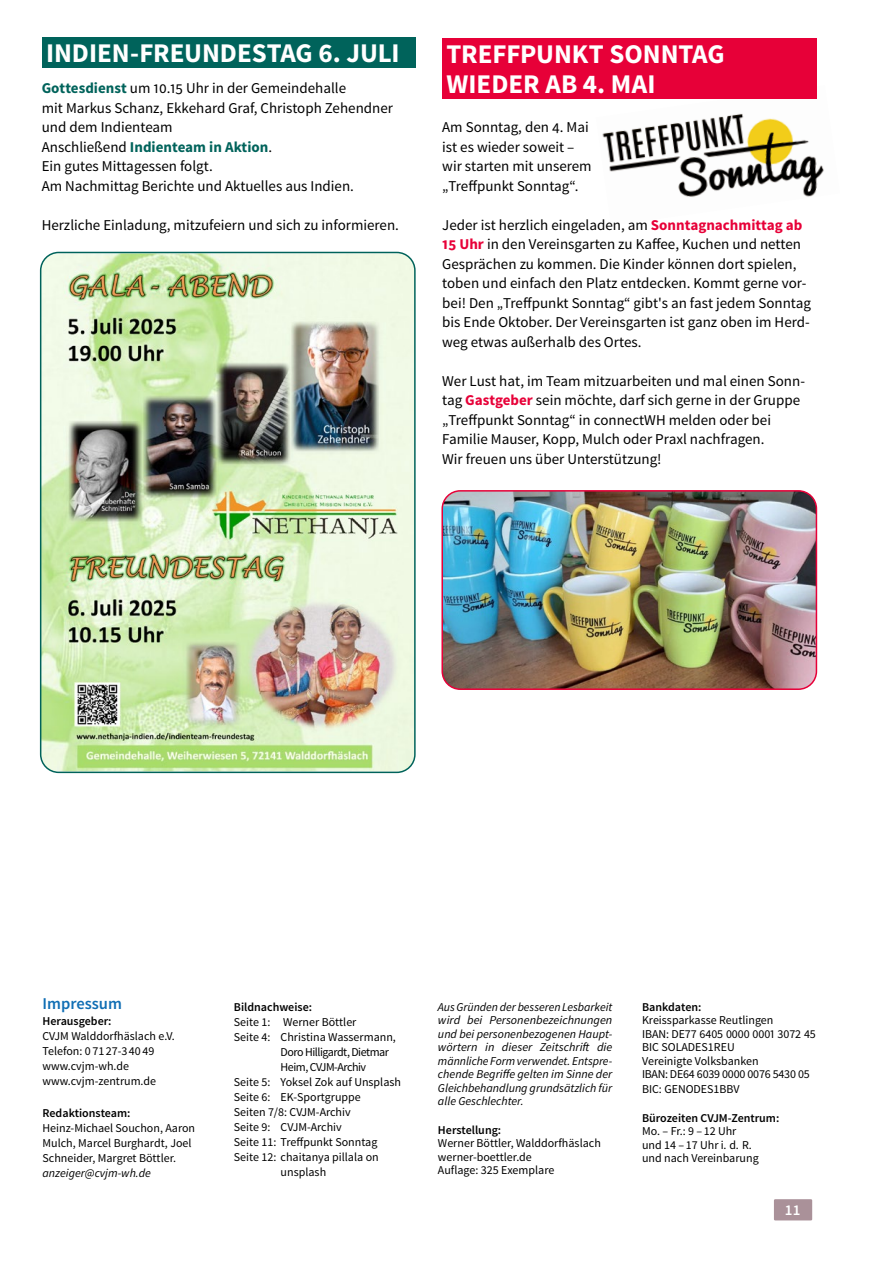
<style>
.page{position:relative;width:893px;height:1263px;background:#fff}
.page>*{position:absolute;margin:0;border:0;box-sizing:border-box;transform-origin:0 0}
.t1{font:700 27px/30px "Source Sans Pro";color:#fff}
.t2{font:600 16.5px "Source Sans Pro";color:#106eb4}
.t3{font:15px/19.5px "Source Sans Pro";color:#000}
.t4{font:600 15px "Source Sans Pro";color:#fff}
.t5{font:12px/13.5px "Source Sans Pro";color:#000}
.t6{font:italic 12px/13.5px "Source Sans Pro";color:#000;text-align:justify}
.t7{font:600 12px "Source Sans Pro";color:#000}
.t8{font:12px "Source Sans Pro";letter-spacing:-.04em;color:#000}
.s1{font-weight:700;color:#00635b}
.s2{font-weight:700;color:#e70038}
</style>
<div class="page">
<div style="left:774px;top:1199px;width:38px;height:21px;background:#aa9199"></div>
<img style="left:602px;top:85px;width:222px;height:112px">
<img style="left:41px;top:253px;width:372px;height:518px">
<div style="left:40px;top:252px;width:376px;height:521px;border:2px solid #00635b;border-radius:18px"></div>
<div style="left:442px;top:38px;width:374px;height:31px;background:#e70038"></div>
<div style="left:442px;top:68px;width:374px;height:31px;background:#e70038"></div>
<img style="left:444px;top:491px;width:372px;height:198px">
<div style="left:441px;top:490px;width:376px;height:200px;border:2px solid #e70038;border-radius:18px"></div>
<div style="left:42px;top:38px;width:374px;height:30px;background:#00635b"></div>
<h1 class="t1" style="left:46px;top:39px;width:355px">INDIEN-FREUNDESTAG 6. JULI</h1>
<p class="t3" style="left:42px;top:79px;width:353px"><span class="s1">Gottesdienst</span> um 10.15 Uhr in der Gemeindehalle<br>mit Markus Schanz, Ekkehard Graf, Christoph Zehendner und dem Indienteam<br>Anschließend <span class="s1">Indienteam in Aktion</span>.<br>Ein gutes Mittagessen folgt.<br>Am Nachmittag Berichte und Aktuelles aus Indien.</p>
<p class="t3" style="left:42px;top:215px;width:359px">Herzliche Einladung, mitzufeiern und sich zu informieren.</p>
<h1 class="t1" style="left:446px;top:40px;width:280px">TREFFPUNKT SONNTAG<br>WIEDER AB 4. MAI</h1>
<p class="t3" style="left:442px;top:118px;width:151px">Am Sonntag, den 4. Mai ist es wieder soweit – wir starten mit unserem „Treffpunkt Sonntag“.</p>
<p class="t3" style="left:442px;top:215px;width:370px">Jeder ist herzlich eingeladen, am <span class="s2">Sonntagnachmittag ab 15 Uhr</span> in den Vereinsgarten zu Kaffee, Kuchen und netten Gesprächen zu kommen. Die Kinder können dort spielen, toben und einfach den Platz entdecken. Kommt gerne vor&shy;bei! Den „Treffpunkt Sonntag“ gibt's an fast jedem Sonntag bis Ende Oktober. Der Vereinsgarten ist ganz oben im Herd&shy;weg etwas außerhalb des Ortes.</p>
<p class="t3" style="left:442px;top:371px;width:364px">Wer Lust hat, im Team mitzuarbeiten und mal einen Sonn&shy;tag <span class="s2">Gastgeber</span> sein möchte, darf sich gerne in der Gruppe „Treffpunkt Sonntag“ in connectWH melden oder bei Familie Mauser, Kopp, Mulch oder Praxl nachfragen.<br>Wir freuen uns über Unterstützung!</p>
<p class="t2" style="left:43px;top:993px;width:81px">Impressum</p>
<p class="t7" style="left:43px;top:1014px;width:71px">Herausgeber:</p>
<p class="t5" style="left:43px;top:1029px;width:134px;line-height:15px">CVJM Walddorfhäslach e.V.<br>Telefon: 0 71 27-3 40 49 www.cvjm-wh.de www.cvjm-zentrum.de</p>
<p class="t7" style="left:43px;top:1105px;width:90px">Redaktionsteam:</p>
<p class="t5" style="left:43px;top:1120px;width:154px;line-height:15px">Heinz-Michael Souchon, Aaron<br>Mulch, Marcel Burghardt, Joel<br>Schneider, Margret Böttler.</p>
<p class="t6" style="left:43px;top:1166px;width:110px">anzeiger@cvjm-wh.de</p>
<p class="t7" style="left:234px;top:999px;width:80px">Bildnachweise:</p>
<p class="t5" style="left:234px;top:1015px;width:124px">Seite 1: Werner Böttler</p>
<p class="t5" style="left:234px;top:1030px;width:164px">Seite 4: Christina Wassermann,</p>
<p class="t8" style="left:281px;top:1044px;width:110px">Doro Hilligardt, Dietmar</p>
<p class="t8" style="left:281px;top:1059px;width:87px">Heim, CVJM-Archiv</p>
<p class="t5" style="left:234px;top:1075px;width:169px">Seite 5: Yoksel Zok auf Unsplash</p>
<p class="t5" style="left:234px;top:1090px;width:128px">Seite 6: EK-Sportgruppe</p>
<p class="t5" style="left:234px;top:1105px;width:118px">Seiten 7/8: CVJM-Archiv</p>
<p class="t5" style="left:234px;top:1120px;width:109px">Seite 9: CVJM-Archiv</p>
<p class="t5" style="left:234px;top:1135px;width:145px">Seite 11: Treffpunkt Sonntag</p>
<p class="t5" style="left:234px;top:1150px;width:146px">Seite 12: chaitanya pillala on</p>
<p class="t5" style="left:281px;top:1165px;width:47px">unsplash</p>
<p class="t6" style="left:438px;top:1000px;width:176px">Aus Gründen der besseren Lesbarkeit wird bei Personenbezeichnungen und bei personenbezogenen Haupt&shy;wörtern in dieser Zeitschrift die männliche Form verwendet. Entspre&shy;chende Begriffe gelten im Sinne der Gleichbehandlung grundsätzlich für alle Geschlechter.</p>
<p class="t7" style="left:438px;top:1122px;width:65px">Herstellung:</p>
<p class="t5" style="left:438px;top:1136px;width:164px">Werner Böttler, Walddorfhäslach werner-boettler.de<br>Auflage: 325 Exemplare</p>
<p class="t7" style="left:642px;top:999px;width:61px">Bankdaten:</p>
<p class="t5" style="left:642px;top:1013px;width:175px">Kreissparkasse Reutlingen<br>IBAN: DE77 6405 0000 0001 3072 45<br>BIC SOLADES1REU<br>Vereinigte Volksbanken<br>IBAN: DE64 6039 0000 0076 5430 05</p>
<p class="t5" style="left:642px;top:1082px;width:99px">BIC: GENODES1BBV</p>
<p class="t7" style="left:642px;top:1110px;width:139px">Bürozeiten CVJM-Zentrum:</p>
<p class="t5" style="left:642px;top:1124px;width:118px">Mo. – Fr.: 9 – 12 Uhr und 14 – 17 Uhr i. d. R. und nach Vereinbarung</p>
<p class="t4" style="left:785px;top:1200px;width:17px">11</p>
</div>
